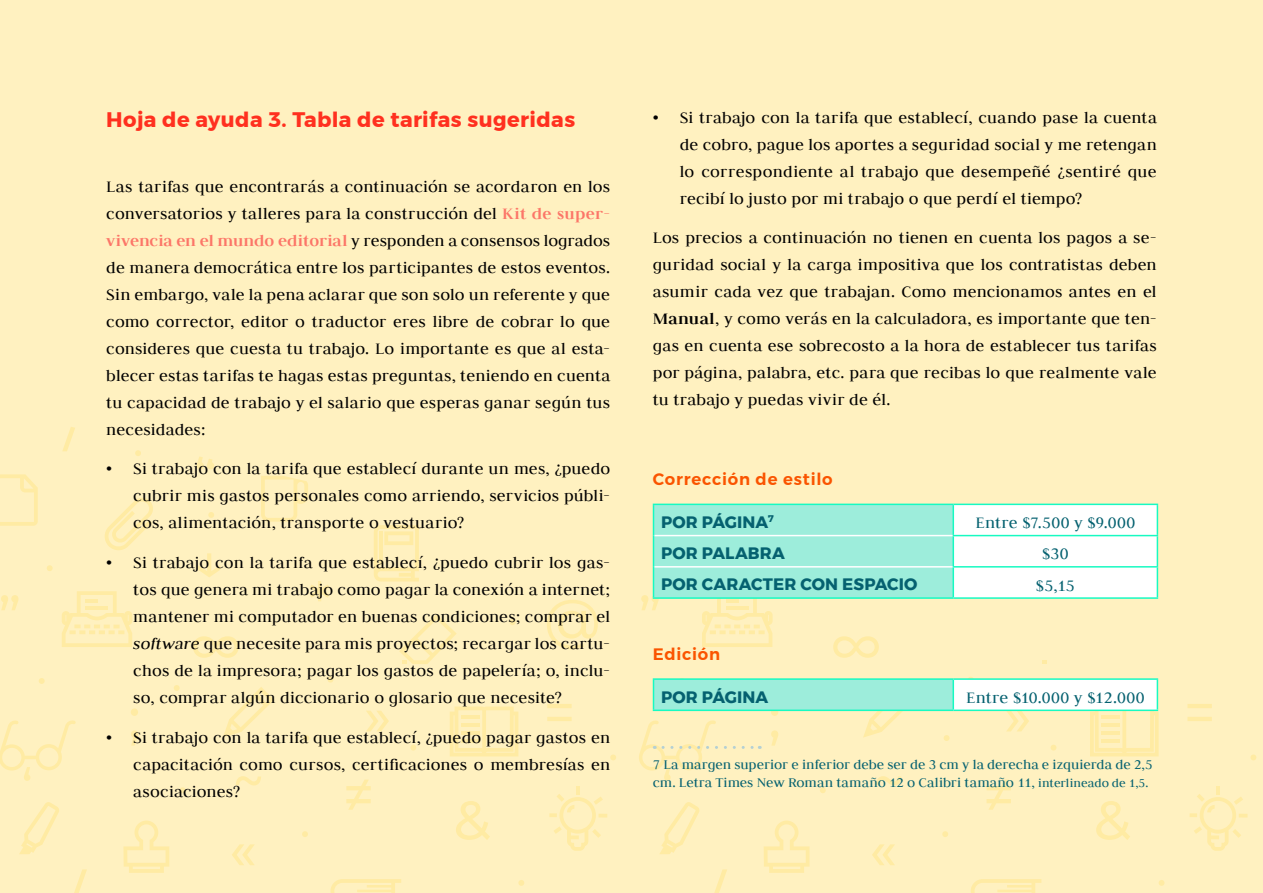
<style>
.page{position:relative;width:1263px;height:893px;background:#fff1c0}
.page>*{position:absolute;margin:0;border:0;box-sizing:border-box;transform-origin:0 0}
.t1{font:700 21px "Montserrat";letter-spacing:.02em;color:#ff301f}
.t2{font:18px/27px "Judson";letter-spacing:.01em;color:#000;text-align:justify}
.t3{font:18px "Judson";letter-spacing:.02em;color:#056170}
.t4{font:700 16.5px "Montserrat";letter-spacing:.01em;color:#056170}
.t5{font:600 16.5px "Montserrat";letter-spacing:.045em;color:#fa5400}
.t6{font:15px/18px "Judson";color:#056170}
.s1{font-weight:700;color:#fc7668}
.s2{font-style:italic}
.s3{font-weight:700}
.s4{font-size:13.5px}
</style>
<div class="page">
<svg style="left:310px;top:581px;width:19px;height:20px"></svg>
<svg style="left:62px;top:427px;width:13px;height:24px"></svg>
<svg style="left:193px;top:636px;width:46px;height:22px"></svg>
<svg style="left:1px;top:595px;width:17px;height:15px"></svg>
<svg style="left:197px;top:457px;width:17px;height:12px"></svg>
<svg style="left:198px;top:553px;width:22px;height:24px"></svg>
<svg style="left:547px;top:600px;width:51px;height:49px"></svg>
<svg style="left:105px;top:498px;width:48px;height:52px"></svg>
<svg style="left:135px;top:450px;width:6px;height:6px"></svg>
<svg style="left:0;top:474px;width:38px;height:52px"></svg>
<svg style="left:180px;top:787px;width:6px;height:6px"></svg>
<svg style="left:518px;top:880px;width:6px;height:6px"></svg>
<svg style="left:610px;top:754px;width:6px;height:6px"></svg>
<svg style="left:302px;top:831px;width:6px;height:6px"></svg>
<svg style="left:410px;top:745px;width:6px;height:5px"></svg>
<svg style="left:39px;top:678px;width:6px;height:6px"></svg>
<svg style="left:174px;top:685px;width:6px;height:6px"></svg>
<svg style="left:328px;top:677px;width:5px;height:6px"></svg>
<svg style="left:208px;top:512px;width:6px;height:6px"></svg>
<svg style="left:303px;top:735px;width:6px;height:6px"></svg>
<svg style="left:47px;top:565px;width:6px;height:6px"></svg>
<svg style="left:510px;top:619px;width:5px;height:6px"></svg>
<svg style="left:399px;top:614px;width:58px;height:50px"></svg>
<svg style="left:62px;top:591px;width:70px;height:56px"></svg>
<svg style="left:374px;top:525px;width:45px;height:56px"></svg>
<svg style="left:261px;top:473px;width:47px;height:49px"></svg>
<svg style="left:74px;top:869px;width:13px;height:24px"></svg>
<svg style="left:131px;top:708px;width:7px;height:38px"></svg>
<svg style="left:346px;top:780px;width:25px;height:30px"></svg>
<svg style="left:366px;top:711px;width:23px;height:20px"></svg>
<svg style="left:232px;top:844px;width:22px;height:21px"></svg>
<svg style="left:456px;top:801px;width:34px;height:39px"></svg>
<hr style="left:547px;top:704px;width:25px;height:4px;background:#ffeba3">
<hr style="left:547px;top:717px;width:25px;height:4px;background:#ffeba3">
<svg style="left:236px;top:776px;width:25px;height:9px"></svg>
<svg style="left:223px;top:687px;width:51px;height:51px"></svg>
<svg style="left:19px;top:802px;width:40px;height:52px"></svg>
<svg style="left:123px;top:820px;width:46px;height:53px"></svg>
<svg style="left:330px;top:879px;width:71px;height:14px"></svg>
<svg style="left:450px;top:706px;width:68px;height:50px"></svg>
<hr style="left:461px;top:715px;width:19px;height:3px;background:#ffc900">
<hr style="left:461px;top:723px;width:19px;height:4px;background:#ffeba3">
<hr style="left:461px;top:731px;width:19px;height:4px;background:#ffeba3">
<hr style="left:461px;top:739px;width:19px;height:4px;background:#ffeba3">
<svg style="left:0;top:720px;width:76px;height:61px"></svg>
<svg style="left:549px;top:786px;width:58px;height:65px"></svg>
<svg style="left:820px;top:787px;width:6px;height:6px"></svg>
<svg style="left:1159px;top:880px;width:5px;height:6px"></svg>
<svg style="left:1250px;top:754px;width:6px;height:6px"></svg>
<svg style="left:942px;top:831px;width:6px;height:6px"></svg>
<svg style="left:1050px;top:745px;width:6px;height:5px"></svg>
<svg style="left:944px;top:735px;width:5px;height:6px"></svg>
<svg style="left:714px;top:869px;width:13px;height:24px"></svg>
<svg style="left:771px;top:711px;width:7px;height:35px"></svg>
<svg style="left:986px;top:780px;width:25px;height:30px"></svg>
<svg style="left:1006px;top:711px;width:23px;height:20px"></svg>
<svg style="left:872px;top:844px;width:23px;height:21px"></svg>
<svg style="left:1096px;top:801px;width:34px;height:39px"></svg>
<hr style="left:1187px;top:704px;width:25px;height:4px;background:#ffeba3">
<hr style="left:1187px;top:717px;width:25px;height:4px;background:#ffeba3">
<svg style="left:876px;top:776px;width:25px;height:9px"></svg>
<svg style="left:863px;top:711px;width:51px;height:27px"></svg>
<svg style="left:660px;top:802px;width:39px;height:52px"></svg>
<svg style="left:764px;top:820px;width:45px;height:53px"></svg>
<svg style="left:971px;top:879px;width:70px;height:14px"></svg>
<svg style="left:1090px;top:711px;width:68px;height:45px"></svg>
<hr style="left:1101px;top:715px;width:19px;height:3px;background:#ffc900">
<hr style="left:1101px;top:723px;width:19px;height:4px;background:#ffeba3">
<hr style="left:1101px;top:731px;width:19px;height:4px;background:#ffeba3">
<hr style="left:1101px;top:739px;width:19px;height:4px;background:#ffeba3">
<svg style="left:1189px;top:786px;width:58px;height:65px"></svg>
<svg style="left:641px;top:503px;width:518px;height:161px"></svg>
<div style="left:653px;top:679px;width:300px;height:31px;background:#9deddb"></div>
<div style="left:953px;top:679px;width:204px;height:31px;background:#fff"></div>
<hr style="left:953px;top:678px;width:205px;height:2px;background:#17fac2">
<hr style="left:953px;top:710px;width:205px;height:1px;background:#17fac2">
<hr style="left:653px;top:678px;width:300px;height:2px;background:#17fac2">
<hr style="left:653px;top:710px;width:300px;height:1px;background:#17fac2">
<hr style="left:1157px;top:680px;width:1px;height:30px;background:#17fac2">
<hr style="left:653px;top:680px;width:1px;height:30px;background:#17fac2">
<hr style="left:952px;top:680px;width:2px;height:30px;background:#17fac2">
<svg style="left:639px;top:720px;width:121px;height:61px"></svg>
<p class="t1" style="left:106px;top:102px;width:470px">Hoja de ayuda 3. Tabla de tarifas sugeridas</p>
<p class="t2" style="left:106px;top:172px;width:505px">Las tarifas que encontrarás a continuación se acordaron en los conversatorios y talleres para la construcción del <span class="s1">Kit de super&shy;vivencia en el mundo editorial</span> y responden a consensos logrados de manera democrática entre los participantes de estos eventos.<br>Sin embargo, vale la pena aclarar que son solo un referente y que como corrector, editor o traductor eres libre de cobrar lo que consideres que cuesta tu trabajo. Lo importante es que al esta&shy;blecer estas tarifas te hagas estas preguntas, teniendo en cuenta tu capacidad de trabajo y el salario que esperas ganar según tus necesidades:</p>
<p class="t2" style="left:133px;top:455px;width:478px;text-indent:-27px">• Si trabajo con la tarifa que establecí durante un mes, ¿puedo cubrir mis gastos personales como arriendo, servicios públi&shy;cos, alimentación, transporte o vestuario?</p>
<p class="t2" style="left:133px;top:549px;width:478px;text-indent:-27px">• Si trabajo con la tarifa que establecí, ¿puedo cubrir los gas&shy;tos que genera mi trabajo como pagar la conexión a internet; mantener mi computador en buenas condiciones; comprar el <span class="s2">software</span> que necesite para mis proyectos; recargar los cartu&shy;chos de la impresora; pagar los gastos de papelería; o, inclu&shy;so, comprar algún diccionario o glosario que necesite?</p>
<p class="t2" style="left:133px;top:723px;width:478px;text-indent:-27px">• Si trabajo con la tarifa que establecí, ¿puedo pagar gastos en capacitación como cursos, certificaciones o membresías en asociaciones?</p>
<p class="t2" style="left:680px;top:103px;width:478px;text-indent:-27px">• Si trabajo con la tarifa que establecí, cuando pase la cuenta de cobro, pague los aportes a seguridad social y me retengan lo correspondiente al trabajo que desempeñé ¿sentiré que recibí lo justo por mi trabajo o que perdí el tiempo?</p>
<p class="t2" style="left:653px;top:224px;width:505px">Los precios a continuación no tienen en cuenta los pagos a se&shy;guridad social y la carga impositiva que los contratistas deben asumir cada vez que trabajan. Como mencionamos antes en el <span class="s3">Manual</span>, y como verás en la calculadora, es importante que ten&shy;gas en cuenta ese sobrecosto a la hora de establecer tus tarifas por página, palabra, etc. para que recibas lo que realmente vale tu trabajo y puedas vivir de él.</p>
<p class="t5" style="left:653px;top:466px;width:181px">Corrección de estilo</p>
<p class="t4" style="left:661px;top:509px;width:114px">POR PÁGINA<sup>7</sup></p>
<p class="t3" style="left:975px;top:512px;width:161px">Entre $7.500 y $9.000</p>
<p class="t4" style="left:661px;top:540px;width:126px">POR PALABRA</p>
<p class="t3" style="left:1042px;top:543px;width:28px">$30</p>
<p class="t4" style="left:661px;top:571px;width:258px">POR CARACTER CON ESPACIO</p>
<p class="t3" style="left:1036px;top:574px;width:40px">$5,15</p>
<p class="t5" style="left:653px;top:641px;width:69px">Edición</p>
<p class="t4" style="left:661px;top:683px;width:109px">POR PÁGINA</p>
<p class="t3" style="left:966px;top:687px;width:180px">Entre $10.000 y $12.000</p>
<p class="t6" style="left:653px;top:755px;width:501px">7 La margen superior e inferior debe ser de 3 cm y la derecha e izquierda de 2,5 cm. Letra Times New Roman tamaño 12 o Calibri tamaño 11, <span class="s4">interlineado de 1,5.</span></p>
</div>
